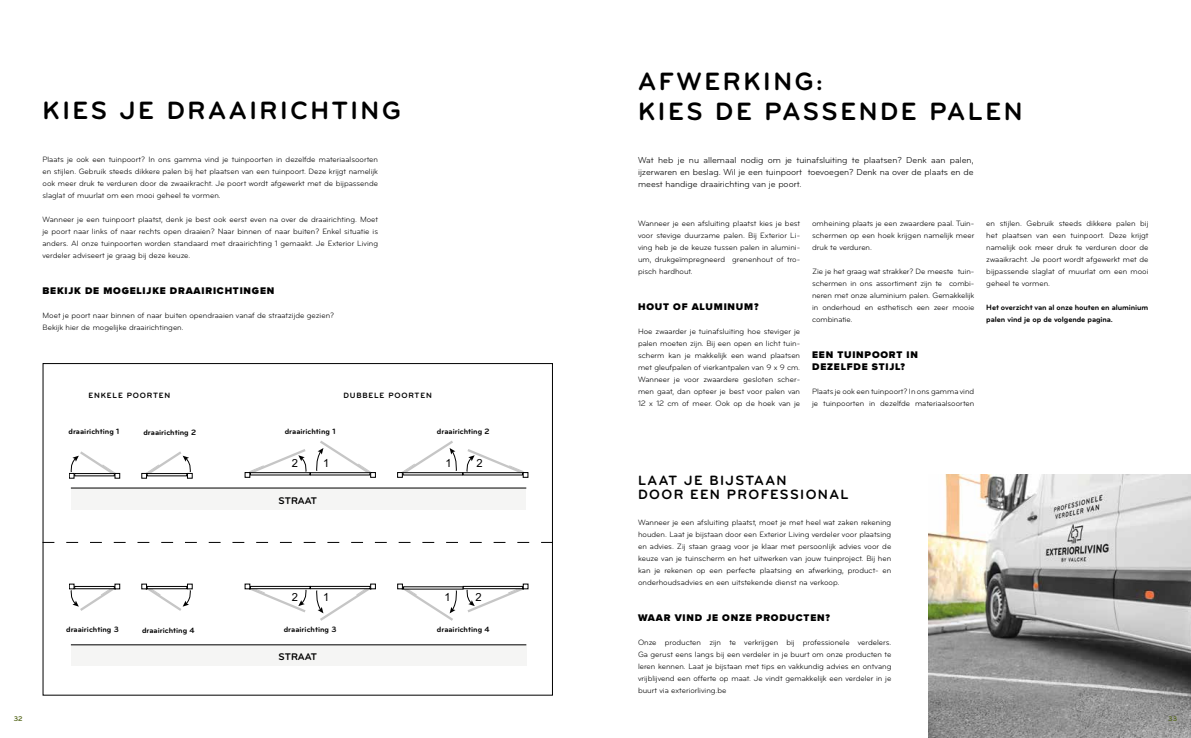
<style>
.page{position:relative;width:1191px;height:738px;background:#fff}
.page>*{position:absolute;margin:0;border:0;box-sizing:border-box;transform-origin:0 0}
.t1{font:700 26px/29px "Bryant Pro";letter-spacing:.1em;color:#000}
.t2{font:700 14px/14px "Bryant Pro";letter-spacing:.1em;color:#000}
.t3{font:11.2px "Arial";color:#000}
.t4{font:900 10px/12px "Proxima Nova";letter-spacing:.08em;color:#000}
.t5{font:700 10px "Bryant Pro";color:#000}
.t6{font:9.8px "Bryant Pro";letter-spacing:-.005em;color:#000}
.t7{font:9px/12px "Bryant Pro";color:#000;text-align:justify}
.t8{font:8px/12px "Bryant Pro";color:#000;text-align:justify}
.t9{font:700 8px/12px "Bryant Pro";color:#000}
.t10{font:700 8px "Bryant Pro";letter-spacing:.1em;color:#000}
.t11{font:700 7px "Bryant Pro";color:#58691f}
</style>
<div class="page">
<div style="left:463px;top:585px;width:60px;height:3px;background:#fff;border:1px solid #000"></div>
<svg style="left:465px;top:583px;width:63px;height:29px"></svg>
<svg style="left:397px;top:583px;width:61px;height:37px"></svg>
<div style="left:463px;top:472px;width:60px;height:3px;background:#fff;border:1px solid #000"></div>
<svg style="left:465px;top:449px;width:63px;height:28px"></svg>
<div style="left:403px;top:472px;width:60px;height:3px;background:#fff;border:1px solid #000"></div>
<svg style="left:397px;top:440px;width:61px;height:37px"></svg>
<div style="left:250px;top:472px;width:60px;height:3px;background:#fff;border:1px solid #000"></div>
<svg style="left:245px;top:449px;width:63px;height:28px"></svg>
<div style="left:310px;top:472px;width:60px;height:3px;background:#fff;border:1px solid #000"></div>
<svg style="left:315px;top:440px;width:60px;height:37px"></svg>
<div style="left:250px;top:585px;width:60px;height:3px;background:#fff;border:1px solid #000"></div>
<svg style="left:245px;top:583px;width:63px;height:29px"></svg>
<div style="left:310px;top:585px;width:60px;height:3px;background:#fff;border:1px solid #000"></div>
<svg style="left:315px;top:583px;width:60px;height:37px"></svg>
<svg style="left:142px;top:451px;width:50px;height:27px"></svg>
<svg style="left:69px;top:451px;width:51px;height:27px"></svg>
<svg style="left:142px;top:583px;width:50px;height:27px"></svg>
<svg style="left:69px;top:583px;width:51px;height:27px"></svg>
<div style="left:71px;top:644px;width:455px;height:21px;background:#f5f5f4"></div>
<div style="left:71px;top:487px;width:455px;height:22px;background:#f5f5f4"></div>
<hr style="left:71px;top:487px;width:455px;height:1px;background:#000">
<hr style="left:71px;top:644px;width:455px;height:1px;background:#000">
<svg style="left:43px;top:541px;width:510px;height:1px"></svg>
<img style="left:928px;top:474px;width:263px;height:263px">
<h1 class="t1" style="left:43px;top:96px;width:360px">KIES JE DRAAIRICHTING</h1>
<p class="t8" style="left:43px;top:153px;width:337px">Plaats je ook een tuinpoort? In ons gamma vind je tuinpoorten in dezelfde materiaalsoorten en stijlen. Gebruik steeds dikkere palen bij het plaatsen van een tuinpoort. Deze krijgt namelijk ook meer druk te verduren door de zwaaikracht. Je poort wordt afgewerkt met de bijpassende slaglat of muurlat om een mooi geheel te vormen.</p>
<p class="t8" style="left:43px;top:213px;width:337px">Wanneer je een tuinpoort plaatst, denk je best ook eerst even na over de draairichting. Moet je poort naar links of naar rechts open draaien? Naar binnen of naar buiten? Enkel situatie is anders. Al onze tuinpoorten worden standaard met draairichting 1 gemaakt. Je Exterior Living verdeler adviseert je graag bij deze keuze.</p>
<p class="t4" style="left:43px;top:285px;width:233px">BEKIJK DE MOGELIJKE DRAAIRICHTINGEN</p>
<p class="t8" style="left:43px;top:309px;width:293px">Moet je poort naar binnen of naar buiten opendraaien vanaf de straatzijde gezien?<br>Bekijk hier de mogelijke draairichtingen.</p>
<p class="t10" style="left:89px;top:390px;width:83px">ENKELE POORTEN</p>
<p class="t10" style="left:343px;top:390px;width:90px">DUBBELE POORTEN</p>
<p class="t9" style="left:69px;top:425px;width:52px">draairichting 1</p>
<p class="t9" style="left:437px;top:425px;width:54px">draairichting 2</p>
<p class="t9" style="left:285px;top:425px;width:52px">draairichting 1</p>
<p class="t9" style="left:143px;top:426px;width:54px">draairichting 2</p>
<p class="t9" style="left:66px;top:622px;width:54px">draairichting 3</p>
<p class="t9" style="left:142px;top:623px;width:54px">draairichting 4</p>
<h3 class="t3" style="left:292px;top:455px;width:8px">2</h3>
<h3 class="t3" style="left:323px;top:455px;width:8px">1</h3>
<p class="t5" style="left:279px;top:493px;width:40px">STRAAT</p>
<h3 class="t3" style="left:292px;top:589px;width:8px">2</h3>
<h3 class="t3" style="left:323px;top:589px;width:8px">1</h3>
<h3 class="t3" style="left:445px;top:455px;width:8px">1</h3>
<h3 class="t3" style="left:476px;top:455px;width:8px">2</h3>
<h3 class="t3" style="left:444px;top:589px;width:8px">1</h3>
<h3 class="t3" style="left:475px;top:589px;width:8px">2</h3>
<h3 class="t3" style="left:307px;top:621px;width:8px">1</h3>
<p class="t6" style="left:269px;top:644px;width:50px">straa - rue</p>
<h3 class="t3" style="left:292px;top:621px;width:8px">2</h3>
<h3 class="t3" style="left:323px;top:621px;width:8px">1</h3>
<p class="t6" style="left:286px;top:644px;width:50px">straat - rue</p>
<h3 class="t3" style="left:445px;top:621px;width:8px">1</h3>
<h3 class="t3" style="left:476px;top:621px;width:8px">2</h3>
<h3 class="t3" style="left:462px;top:621px;width:8px">1</h3>
<p class="t9" style="left:284px;top:622px;width:54px">draairichting 3</p>
<p class="t9" style="left:437px;top:622px;width:54px">draairichting 4</p>
<h3 class="t3" style="left:335px;top:622px;width:8px">2</h3>
<p class="t6" style="left:270px;top:623px;width:50px">straa - rue</p>
<p class="t6" style="left:444px;top:623px;width:50px">straa - rue</p>
<p class="t6" style="left:286px;top:623px;width:50px">straat - rue</p>
<p class="t6" style="left:460px;top:623px;width:50px">straat - rue</p>
<p class="t5" style="left:279px;top:649px;width:40px">STRAAT</p>
<h1 class="t1" style="left:638px;top:67px;width:386px">AFWERKING:<br>KIES DE PASSENDE PALEN</h1>
<p class="t7" style="left:638px;top:154px;width:337px">Wat heb je nu allemaal nodig om je tuinafsluiting te plaatsen? Denk aan palen, ijzerwaren en beslag. Wil je een tuinpoort toevoegen? Denk na over de plaats en de meest handige draairichting van je poort.</p>
<p class="t8" style="left:638px;top:217px;width:164px">Wanneer je een afsluiting plaatst kies je best voor stevige duurzame palen. Bij Exterior Li&shy;ving heb je de keuze tussen palen in alumini&shy;um, drukgeïmpregneerd grenenhout of tro&shy;pisch hardhout.</p>
<p class="t4" style="left:638px;top:300px;width:122px">HOUT OF ALUMINUM?</p>
<p class="t8" style="left:638px;top:325px;width:164px">Hoe zwaarder je tuinafsluiting hoe steviger je palen moeten zijn. Bij een open en licht tuin&shy;scherm kan je makkelijk een wand plaatsen met gleufpalen of vierkantpalen van 9 x 9 cm.<br>Wanneer je voor zwaardere gesloten scher&shy;men gaat, dan opteer je best voor palen van 12 x 12 cm of meer. Ook op de hoek van je</p>
<p class="t8" style="left:986px;top:217px;width:164px">en stijlen. Gebruik steeds dikkere palen bij het plaatsen van een tuinpoort. Deze krijgt namelijk ook meer druk te verduren door de zwaaikracht. Je poort wordt afgewerkt met de bijpassende slaglat of muurlat om een mooi geheel te vormen.</p>
<p class="t9" style="left:986px;top:301px;width:164px">Het overzicht van al onze houten en aluminium palen vind je op de volgende pagina.</p>
<p class="t8" style="left:812px;top:217px;width:164px">omheining plaats je een zwaardere paal. Tuin&shy;schermen op een hoek krijgen namelijk meer druk te verduren.</p>
<p class="t8" style="left:812px;top:265px;width:164px">Zie je het graag wat strakker? De meeste tuin&shy;schermen in ons assortiment zijn te combi&shy;neren met onze aluminium palen. Gemakkelijk in onderhoud en esthetisch een zeer mooie combinatie.</p>
<p class="t4" style="left:812px;top:348px;width:107px">EEN TUINPOORT IN<br>DEZELFDE STIJL?</p>
<p class="t8" style="left:812px;top:385px;width:164px">Plaats je ook een tuinpoort? In ons gamma vind je tuinpoorten in dezelfde materiaalsoorten</p>
<h2 class="t2" style="left:638px;top:472px;width:212px">LAAT JE BIJSTAAN<br>DOOR EEN PROFESSIONAL</h2>
<p class="t8" style="left:638px;top:515px;width:255px">Wanneer je een afsluiting plaatst, moet je met heel wat zaken rekening houden. Laat je bijstaan door een Exterior Living verdeler voor plaatsing en advies. Zij staan graag voor je klaar met persoonlijk advies voor de keuze van je tuinscherm en het uitwerken van jouw tuinproject. Bij hen kan je rekenen op een perfecte plaatsing en afwerking, product- en onderhoudsadvies en een uitstekende dienst na verkoop.</p>
<p class="t4" style="left:638px;top:610px;width:193px">WAAR VIND JE ONZE PRODUCTEN?</p>
<p class="t8" style="left:638px;top:635px;width:255px">Onze producten zijn te verkrijgen bij professionele verdelers.<br>Ga gerust eens langs bij een verdeler in je buurt om onze producten te leren kennen. Laat je bijstaan met tips en vakkundig advies en ontvang vrijblijvend een offerte op maat. Je vindt gemakkelijk een verdeler in je buurt via exteriorliving.be</p>
<p class="t11" style="left:14px;top:713px;width:10px">32</p>
<p class="t11" style="left:1168px;top:713px;width:10px">33</p>
</div>
